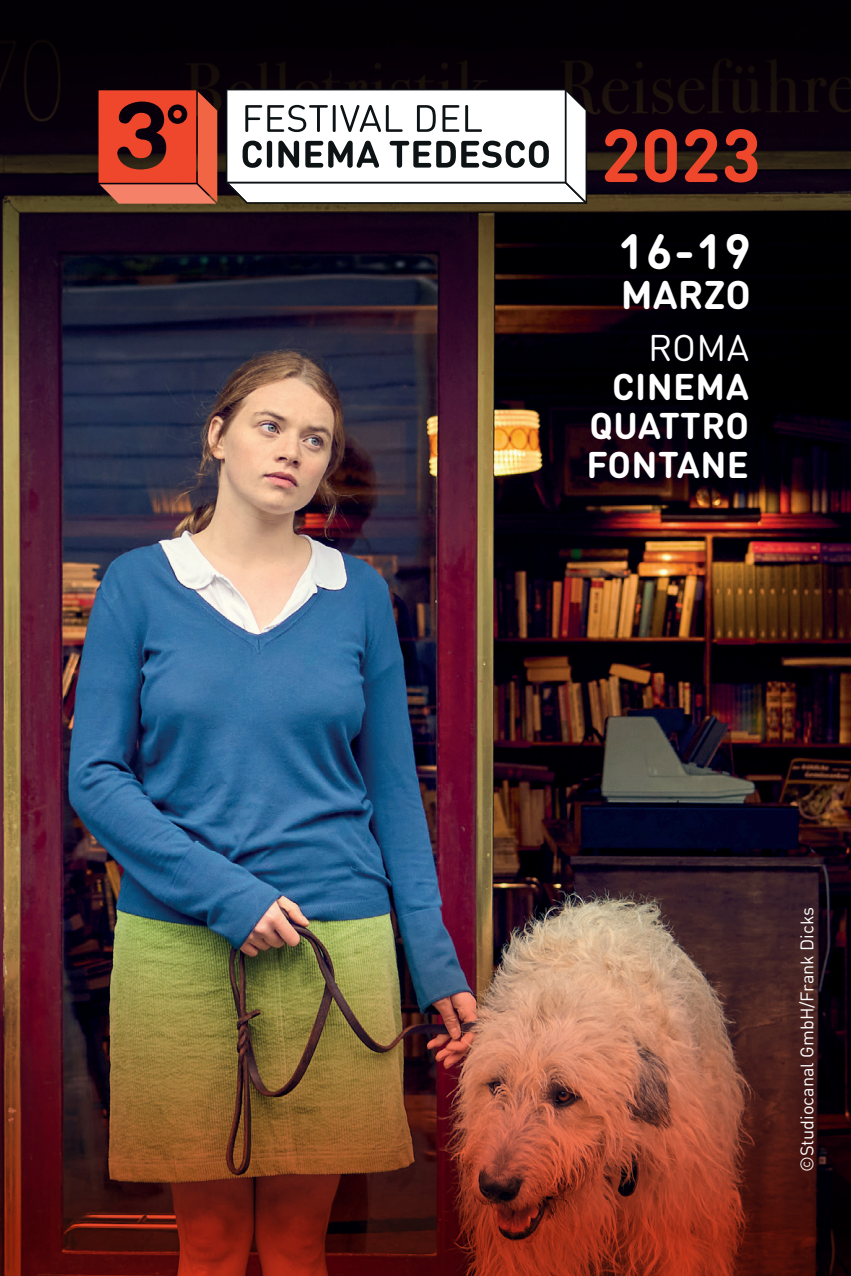
<style>
.page{position:relative;width:851px;height:1276px;background:#fff}
.page>*{position:absolute;margin:0;border:0;box-sizing:border-box;transform-origin:0 0}
.t1{font:700 73.8px "DIN Round Pro GF";color:#ef472b}
.t2{font:700 48.9px "DIN Round Pro GF";color:#fff}
.t3{font:700 39.3px "DIN Round Pro GF";color:#fff}
.t4{font:700 36.6px/39px "DIN Round Pro GF";letter-spacing:.01em;color:#fff;text-align:justify}
.t5{font:36.6px "DIN Round Pro GF";color:#fff}
.t6{font:18px "DIN Round Pro";color:#fff}
</style>
<div class="page">
<img style="left:0;top:444px;width:850px;height:336px">
<img style="left:0;top:780px;width:850px;height:496px">
<svg style="left:0;top:0;width:850px;height:444px;background:#1a1218"></svg>
<svg style="left:226px;top:89px;width:361px;height:115px"></svg>
<svg style="left:98px;top:90px;width:119px;height:114px;background:#c04530"></svg>
<h1 class="t1" style="left:600px;top:104px;width:162px">2023</h1>
<h2 class="t2" style="left:618px;top:217px;width:134px">16-19</h2>
<h3 class="t3" style="left:620px;top:267px;width:132px">MARZO</h3>
<h3 class="t5" style="left:648px;top:323px;width:102px">ROMA</h3>
<h3 class="t4" style="left:586px;top:366px;width:164px;text-indent:26px">CINEMA QUATTRO FONTANE</h3>
<p class="t6" style="left:794px;top:1172px;width:266px;rotate:-90deg">©Studiocanal GmbH/Frank Dicks</p>
</div>
